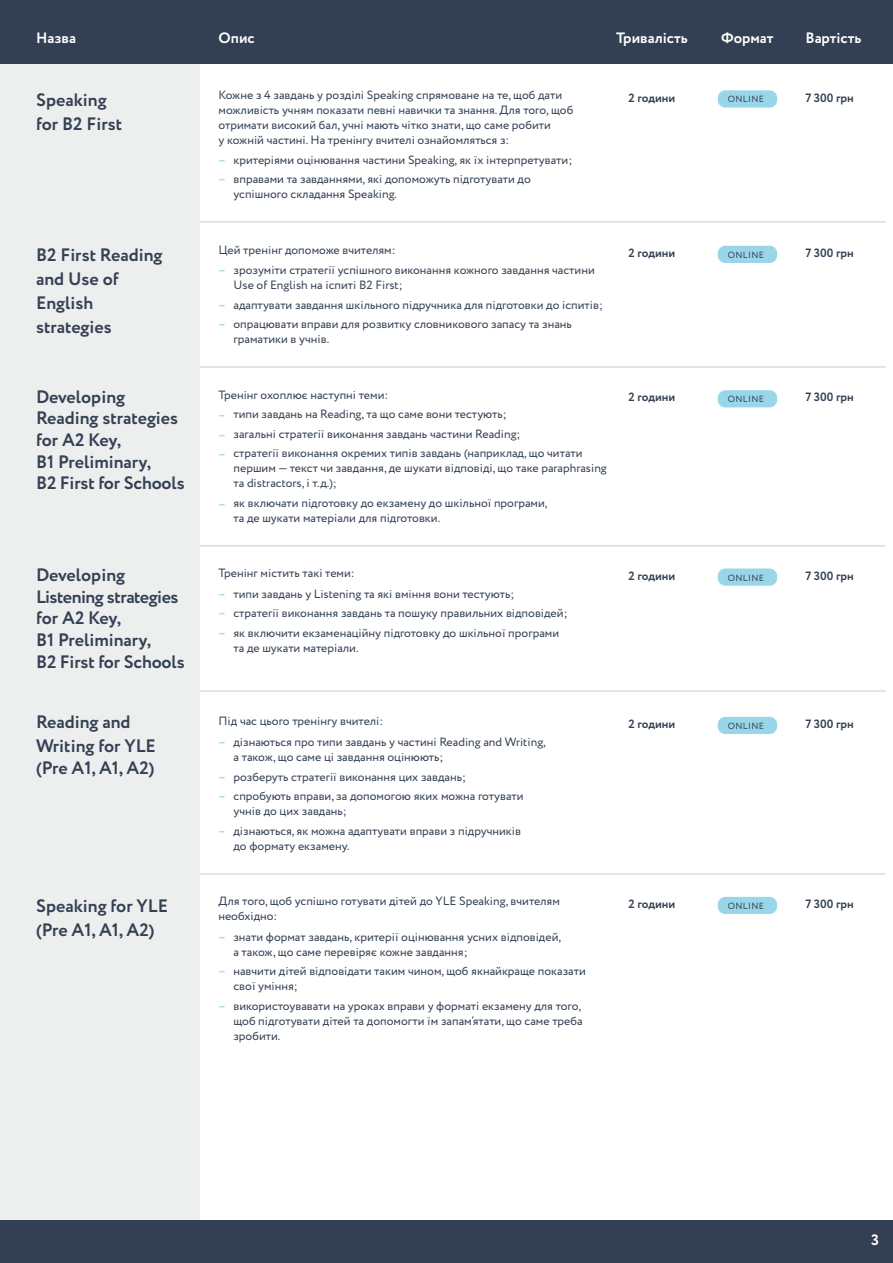
<style>
.page{position:relative;width:893px;height:1263px;background:#fff}
.page>*{position:absolute;margin:0;border:0;box-sizing:border-box;transform-origin:0 0}
.t1{font:700 18px/21.6px "Circe";color:#344053}
.t2{font:700 15px "Circe";color:#fff}
.t3{font:12px/15px "Circe";color:#334053}
.t4{font:700 12px "Circe";color:#344053}
.t5{font:700 12px/19.5px "Circe";color:#9ad6e9}
.t6{font:9px "Circe";letter-spacing:.03em;color:#344053}
</style>
<div class="page">
<hr style="left:0;top:874px;width:886px;height:1px;background:#c7cacc">
<hr style="left:0;top:367px;width:886px;height:1px;background:#c7cacc">
<hr style="left:0;top:545px;width:886px;height:1px;background:#c7cacc">
<hr style="left:0;top:691px;width:886px;height:1px;background:#c7cacc">
<hr style="left:0;top:221px;width:886px;height:1px;background:#c7cacc">
<div style="left:0;top:49px;width:200px;height:1208px;background:#edefee"></div>
<div style="left:0;top:0;width:893px;height:64px;background:#334053"></div>
<div style="left:718px;top:90px;width:59px;height:18px;background:#9ad6e9;border-radius:8px"></div>
<div style="left:718px;top:246px;width:59px;height:17px;background:#9ad6e9;border-radius:8px"></div>
<div style="left:718px;top:390px;width:59px;height:17px;background:#9ad6e9;border-radius:8px"></div>
<div style="left:718px;top:568px;width:59px;height:18px;background:#9ad6e9;border-radius:8px"></div>
<div style="left:718px;top:717px;width:59px;height:17px;background:#9ad6e9;border-radius:8px"></div>
<div style="left:718px;top:897px;width:59px;height:17px;background:#9ad6e9;border-radius:8px"></div>
<div style="left:0;top:1220px;width:893px;height:43px;background:#334053"></div>
<p class="t2" style="left:36px;top:28px;width:41px">Назва</p>
<p class="t2" style="left:218px;top:28px;width:38px">Опис</p>
<p class="t2" style="left:616px;top:28px;width:73px">Тривалість</p>
<p class="t2" style="left:721px;top:28px;width:54px">Формат</p>
<p class="t2" style="left:805px;top:28px;width:57px">Вартість</p>
<h1 class="t1" style="left:36px;top:88px;width:88px;line-height:24px">Speaking for B2 First</h1>
<h1 class="t1" style="left:36px;top:244px;width:128px;line-height:24px">B2 First Reading and Use of<br>English strategies</h1>
<h1 class="t1" style="left:36px;top:387px;width:150px">Developing<br>Reading strategies for A2 Key,<br>B1 Preliminary,<br>B2 First for Schools</h1>
<h1 class="t1" style="left:36px;top:565px;width:150px">Developing<br>Listening strategies for A2 Key,<br>B1 Preliminary,<br>B2 First for Schools</h1>
<h1 class="t1" style="left:36px;top:711px;width:121px;line-height:24px">Reading and<br>Writing for YLE</h1>
<h1 class="t1" style="left:36px;top:757px;width:120px">(Pre A1, A1, A2)</h1>
<p class="t3" style="left:218px;top:88px;width:356px">Кожне з 4 завдань у розділі Speaking спрямоване на те, щоб дати можливість учням показати певні навички та знання. Для того, щоб отримати високий бал, учні мають чітко знати, що саме робити<br>у кожній частині. На тренінгу вчителі ознайомляться з:</p>
<p class="t5" style="left:218px;top:150px;width:9px">– –</p>
<p class="t3" style="left:233px;top:150px;width:340px;line-height:19.5px">критеріями оцінювання частини Speaking, як їх інтерпретувати; вправами та завданнями, які допоможуть підготувати до</p>
<p class="t3" style="left:233px;top:187px;width:165px">успішного складання Speaking.</p>
<p class="t3" style="left:218px;top:243px;width:179px">Цей тренінг допоможе вчителям:</p>
<p class="t5" style="left:218px;top:261px;width:9px">–</p>
<p class="t5" style="left:218px;top:296px;width:9px">– –</p>
<p class="t3" style="left:233px;top:263px;width:363px">зрозуміти стратегії успішного виконання кожного завдання частини<br>Use of English на іспиті B2 First;</p>
<p class="t3" style="left:233px;top:295px;width:371px;line-height:19.5px">адаптувати завдання шкільного підручника для підготовки до іспитів; опрацювати вправи для розвитку словникового запасу та знань</p>
<p class="t3" style="left:233px;top:332px;width:97px">граматики в учнів.</p>
<p class="t3" style="left:218px;top:387px;width:171px">Тренінг охоплює наступні теми:</p>
<p class="t5" style="left:218px;top:406px;width:9px;text-align:justify">– – –</p>
<p class="t5" style="left:218px;top:494px;width:9px">–</p>
<p class="t3" style="left:233px;top:405px;width:351px;line-height:19.5px">типи завдань на Reading, та що саме вони тестують;<br>загальні стратегії виконання завдань частини Reading;<br>стратегії виконання окремих типів завдань (наприклад, що читати</p>
<p class="t3" style="left:233px;top:461px;width:375px">першим — текст чи завдання, де шукати відповіді, що таке paraphrasing та distractors, і т.д.);</p>
<p class="t3" style="left:233px;top:495px;width:316px">як включати підготовку до екзамену до шкільної програми, та де шукати матеріали для підготовки.</p>
<p class="t3" style="left:218px;top:566px;width:138px">Тренінг містить такі теми:</p>
<p class="t5" style="left:218px;top:584px;width:9px;text-align:justify">– – –</p>
<p class="t3" style="left:233px;top:584px;width:336px;line-height:19.5px">типи завдань у Listening та які вміння вони тестують;<br>стратегії виконання завдань та пошуку правильних відповідей; як включити екзаменаційну підготовку до шкільної програми</p>
<p class="t3" style="left:233px;top:640px;width:127px">та де шукати матеріали.</p>
<p class="t4" style="left:629px;top:89px;width:48px">2 години</p>
<p class="t6" style="left:728px;top:93px;width:38px">ONLINE</p>
<p class="t4" style="left:805px;top:89px;width:50px">7 300 грн</p>
<p class="t4" style="left:629px;top:245px;width:48px">2 години</p>
<p class="t6" style="left:728px;top:249px;width:38px">ONLINE</p>
<p class="t4" style="left:805px;top:245px;width:50px">7 300 грн</p>
<p class="t4" style="left:629px;top:389px;width:48px">2 години</p>
<p class="t6" style="left:728px;top:393px;width:38px">ONLINE</p>
<p class="t4" style="left:805px;top:389px;width:50px">7 300 грн</p>
<p class="t4" style="left:629px;top:567px;width:48px">2 години</p>
<p class="t6" style="left:728px;top:571px;width:38px">ONLINE</p>
<p class="t4" style="left:805px;top:567px;width:50px">7 300 грн</p>
<p class="t3" style="left:218px;top:714px;width:166px">Під час цього тренінгу вчителі:</p>
<p class="t4" style="left:629px;top:716px;width:48px">2 години</p>
<p class="t6" style="left:728px;top:720px;width:38px">ONLINE</p>
<p class="t4" style="left:805px;top:716px;width:50px">7 300 грн</p>
<p class="t5" style="left:218px;top:733px;width:9px">–</p>
<p class="t5" style="left:218px;top:768px;width:9px">– –</p>
<p class="t5" style="left:218px;top:822px;width:9px">–</p>
<p class="t3" style="left:233px;top:735px;width:314px">дізнаються про типи завдань у частині Reading and Writing, а також, що саме ці завдання оцінюють;</p>
<p class="t3" style="left:233px;top:767px;width:292px;line-height:19.5px">розберуть стратегії виконання цих завдань; спробують вправи, за допомогою яких можна готувати</p>
<p class="t3" style="left:233px;top:802px;width:289px;line-height:19.5px">учнів до цих завдань;<br>дізнаються, як можна адаптувати вправи з підручників</p>
<p class="t3" style="left:233px;top:839px;width:118px">до формату екзамену.</p>
<p class="t3" style="left:218px;top:894px;width:343px">Для того, щоб успішно готувати дітей до YLE Speaking, вчителям необхідно:</p>
<p class="t3" style="left:233px;top:929px;width:329px">знати формат завдань, критерії оцінювання усних відповідей, а також, що саме перевіряє кожне завдання;</p>
<p class="t3" style="left:233px;top:964px;width:354px">навчити дітей відповідати таким чином, щоб якнайкраще показати свої уміння;</p>
<p class="t3" style="left:233px;top:998px;width:351px">використоувавати на уроках вправи у форматі екзамену для того, щоб підготувати дітей та допомогти їм запам’ятати, що саме треба зробити.</p>
<h1 class="t1" style="left:36px;top:895px;width:134px;line-height:24px">Speaking for YLE (Pre A1, A1, A2)</h1>
<p class="t4" style="left:629px;top:896px;width:48px">2 години</p>
<p class="t6" style="left:728px;top:900px;width:38px">ONLINE</p>
<p class="t4" style="left:805px;top:896px;width:50px">7 300 грн</p>
<p class="t5" style="left:218px;top:927px;width:9px">–</p>
<p class="t5" style="left:218px;top:962px;width:9px">–</p>
<p class="t5" style="left:218px;top:996px;width:9px">–</p>
<p class="t2" style="left:871px;top:1230px;width:9px">3</p>
</div>
